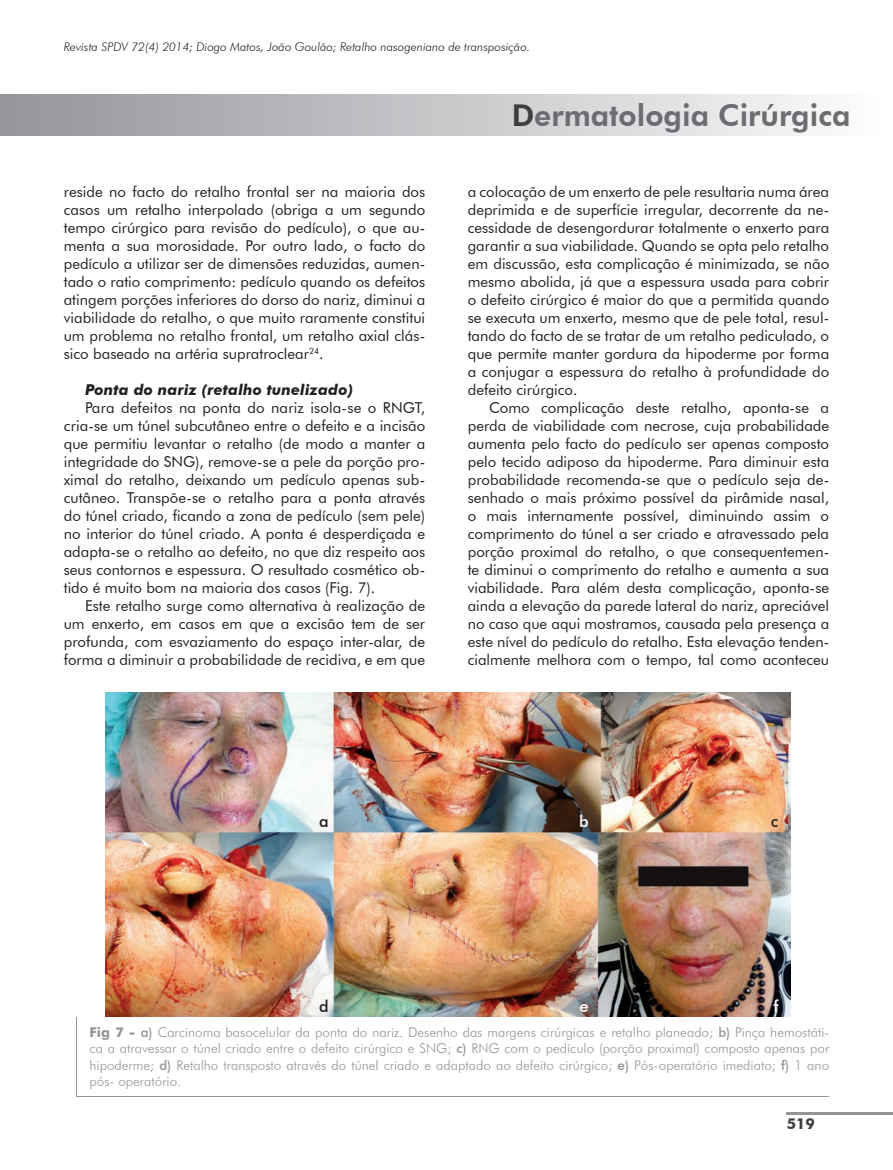
<style>
.page{position:relative;width:893px;height:1170px;background:#fff}
.page>*{position:absolute;margin:0;border:0;box-sizing:border-box;transform-origin:0 0}
.t1{font:800 30px "Futura BT";color:#6c6d70}
.t2{font:500 16.5px "Futura BT";color:#231f20}
.t3{font:500 16.5px "Futura BT";color:#fff}
.t4{font:15px/18px "Futura BT";color:#231f20;text-align:justify}
.t5{font:italic 700 15px "Futura BT";letter-spacing:.01em;color:#231f20}
.t6{font:700 15px "Futura BT";color:#3e3e3f}
.t7{font:300 13.5px/16.2px "Futura BT";color:#939598;text-align:justify}
.t8{font:italic 300 12px "Futura BT";color:#231f20}
.s1{color:#3e3e3f}
.s2{font-weight:700}
.s3{font-weight:500}
</style>
<div class="page">
<div style="left:0;top:94px;width:893px;height:41px;background:linear-gradient(to right,#939498,#fdfdfe)"></div>
<hr style="left:787px;top:1111px;width:106px;height:3px;background:#939598">
<hr style="left:76px;top:1016px;width:1px;height:80px;background:#939598">
<hr style="left:76px;top:1096px;width:753px;height:1px;background:#939598">
<img style="left:105px;top:692px;width:685px;height:324px">
<p class="t8" style="left:64px;top:39px;width:468px">Revista SPDV 72(4) 2014; Diogo Matos, João Goulão; Retalho nasogeniano de transposição.</p>
<p class="t4" style="left:64px;top:182px;width:363px">reside no facto do retalho frontal ser na maioria dos casos um retalho interpolado (obriga a um segundo tempo cirúrgico para revisão do pedículo), o que au&shy;menta a sua morosidade. Por outro lado, o facto do pedículo a utilizar ser de dimensões reduzidas, aumen&shy;tado o ratio comprimento: pedículo quando os defeitos atingem porções inferiores do dorso do nariz, diminui a viabilidade do retalho, o que muito raramente constitui um problema no retalho frontal, um retalho axial clás&shy;sico baseado na artéria supratroclear<sup>24</sup>.</p>
<p class="t5" style="left:85px;top:380px;width:270px">Ponta do nariz (retalho tunelizado)</p>
<p class="t4" style="left:64px;top:398px;width:363px;text-indent:21px">Para defeitos na ponta do nariz isola-se o RNGT, cria-se um túnel subcutâneo entre o defeito e a incisão que permitiu levantar o retalho (de modo a manter a integridade do SNG), remove-se a pele da porção pro&shy;ximal do retalho, deixando um pedículo apenas sub&shy;cutâneo. Transpõe-se o retalho para a ponta através do túnel criado, ficando a zona de pedículo (sem pele) no interior do túnel criado. A ponta é desperdiçada e adapta-se o retalho ao defeito, no que diz respeito aos seus contornos e espessura. O resultado cosmético ob&shy;tido é muito bom na maioria dos casos (Fig. 7).</p>
<p class="t4" style="left:64px;top:596px;width:363px;text-indent:21px">Este retalho surge como alternativa à realização de um enxerto, em casos em que a excisão tem de ser profunda, com esvaziamento do espaço inter-alar, de forma a diminuir a probabilidade de recidiva, e em que</p>
<h1 class="t1" style="left:512px;top:97px;width:340px"><span class="s1">D</span>ermatologia Cirúrgica</h1>
<p class="t4" style="left:468px;top:182px;width:363px">a colocação de um enxerto de pele resultaria numa área deprimida e de superfície irregular, decorrente da ne&shy;cessidade de desengordurar totalmente o enxerto para garantir a sua viabilidade. Quando se opta pelo retalho em discussão, esta complicação é minimizada, se não mesmo abolida, já que a espessura usada para cobrir o defeito cirúrgico é maior do que a permitida quando se executa um enxerto, mesmo que de pele total, resul&shy;tando do facto de se tratar de um retalho pediculado, o que permite manter gordura da hipoderme por forma a conjugar a espessura do retalho à profundidade do defeito cirúrgico.</p>
<p class="t4" style="left:468px;top:398px;width:363px;text-indent:21px">Como complicação deste retalho, aponta-se a perda de viabilidade com necrose, cuja probabilidade aumenta pelo facto do pedículo ser apenas composto pelo tecido adiposo da hipoderme. Para diminuir esta probabilidade recomenda-se que o pedículo seja de&shy;senhado o mais próximo possível da pirâmide nasal, o mais internamente possível, diminuindo assim o comprimento do túnel a ser criado e atravessado pela porção proximal do retalho, o que consequentemen&shy;te diminui o comprimento do retalho e aumenta a sua viabilidade. Para além desta complicação, aponta-se ainda a elevação da parede lateral do nariz, apreciável no caso que aqui mostramos, causada pela presença a este nível do pedículo do retalho. Esta elevação tenden&shy;cialmente melhora com o tempo, tal como aconteceu</p>
<p class="t2" style="left:319px;top:811px;width:11px">a</p>
<p class="t3" style="left:579px;top:811px;width:11px">b</p>
<p class="t2" style="left:319px;top:995px;width:11px">d</p>
<p class="t3" style="left:579px;top:995px;width:11px">e</p>
<p class="t2" style="left:771px;top:811px;width:9px">c</p>
<p class="t3" style="left:774px;top:995px;width:7px">f</p>
<p class="t7" style="left:90px;top:1024px;width:741px"><span class="s2">Fig 7 -</span> <span class="s3">a)</span> Carcinoma basocelular da ponta do nariz. Desenho das margens cirúrgicas e retalho planeado; <span class="s3">b)</span> Pinça hemostáti&shy;ca a atravessar o túnel criado entre o defeito cirúrgico e SNG; <span class="s3">c)</span> RNG com o pedículo (porção proximal) composto apenas por hipoderme; <span class="s3">d)</span> Retalho transposto através do túnel criado e adaptado ao defeito cirúrgico; <span class="s3">e)</span> Pós-operatório imediato; <span class="s3">f)</span> 1 ano pós- operatório.</p>
<p class="t6" style="left:787px;top:1114px;width:30px">519</p>
</div>
